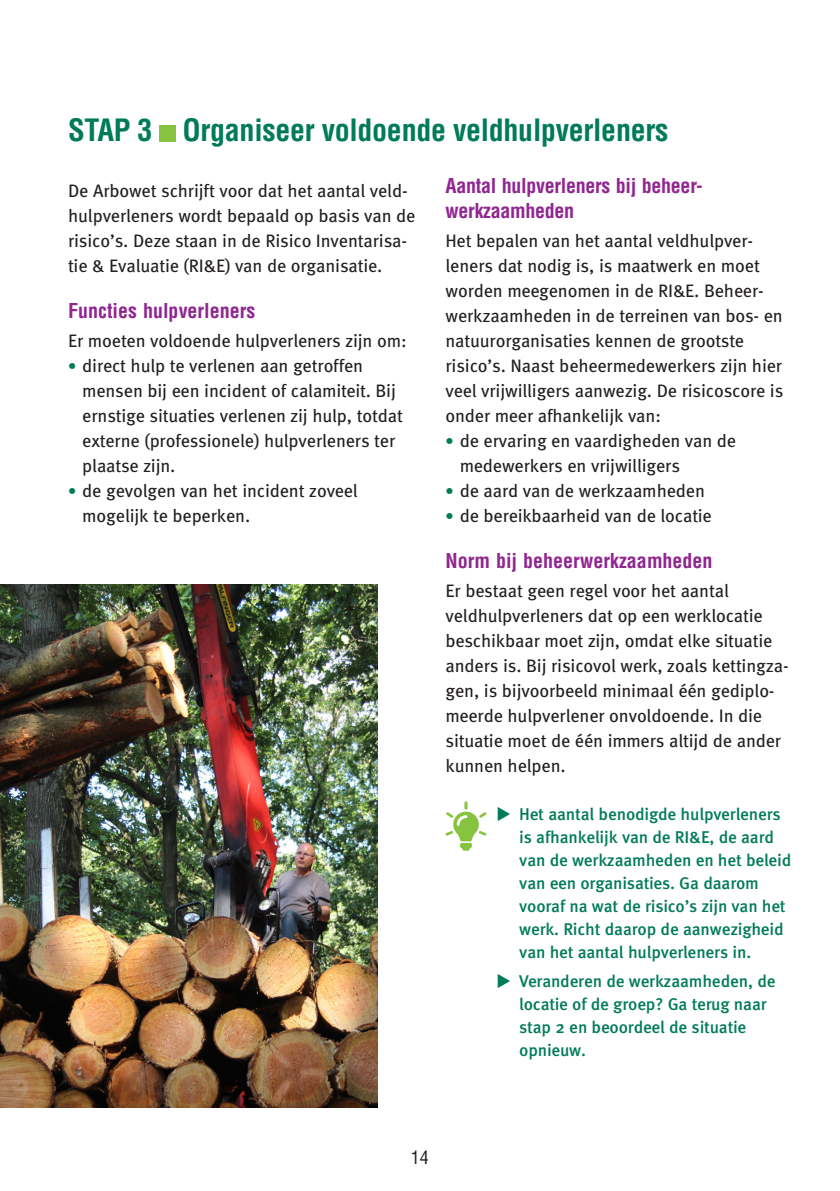
<style>
.page{position:relative;width:840px;height:1191px;background:#fff}
.page>*{position:absolute;margin:0;border:0;box-sizing:border-box;transform-origin:0 0}
.stap_in_tekst{font:700 condensed 30px "Helvetica";letter-spacing:-.01em;color:#007b58}
.tussenkop_1{font:700 condensed 20px/25px "Helvetica";color:#90268f}
.brood{font:18px/25px "FF Meta Pro";letter-spacing:-.01em;color:#231f20}
.t1{font:condensed 18px "Helvetica";color:#231f20}
.t2{font:500 17px/23px "FF Meta Pro";letter-spacing:-.01em;color:#007b58}
.s1{font-weight:700;font-size:17px;color:#007b58}
</style>
<div class="page">
<div style="left:159px;top:125px;width:16px;height:16px;background:#86c43f"></div>
<svg style="left:445px;top:801px;width:41px;height:49px"></svg>
<img style="left:0;top:584px;width:377px;height:523px">
<p class="stap_in_tekst" style="left:68px;top:112px;width:601px">STAP 3 Organiseer voldoende veldhulpverleners</p>
<p class="tussenkop_1" style="left:445px;top:173px;width:258px">Aantal hulpverleners bij beheer&shy;werkzaamheden</p>
<p class="brood" style="left:445px;top:227px;width:339px">Het bepalen van het aantal veldhulpver&shy;leners dat nodig is, is maatwerk en moet worden meegenomen in de RI&amp;E. Beheer&shy;werkzaamheden in de terreinen van bos- en natuurorganisaties kennen de grootste risico’s. Naast beheermedewerkers zijn hier veel vrijwilligers aanwezig. De risicoscore is onder meer afhankelijk van:</p>
<p class="brood" style="left:459px;top:427px;width:278px;text-indent:-14px"><span class="s1">•</span> de ervaring en vaardigheden van de medewerkers en vrijwilligers</p>
<p class="brood" style="left:445px;top:477px;width:261px"><span class="s1">•</span> de aard van de werkzaamheden</p>
<p class="brood" style="left:445px;top:502px;width:268px"><span class="s1">•</span> de bereikbaarheid van de locatie</p>
<p class="tussenkop_1" style="left:445px;top:548px;width:268px">Norm bij beheerwerkzaamheden</p>
<p class="brood" style="left:445px;top:577px;width:344px">Er bestaat geen regel voor het aantal veldhulpverleners dat op een werklocatie beschikbaar moet zijn, omdat elke situatie anders is. Bij risicovol werk, zoals kettingza&shy;gen, is bijvoorbeeld minimaal één gediplo&shy;meerde hulpverlener onvoldoende. In die situatie moet de één immers altijd de ander kunnen helpen.</p>
<p class="t2" style="left:519px;top:802px;width:273px">Het aantal benodigde hulpverleners is afhankelijk van de RI&amp;E, de aard van de werkzaamheden en het beleid van een organisaties. Ga daarom vooraf na wat de risico’s zijn van het werk. Richt daarop de aanwezigheid van het aantal hulpverleners in.</p>
<p class="t2" style="left:519px;top:968px;width:258px">Veranderen de werkzaamheden, de locatie of de groep? Ga terug naar stap 2 en beoordeel de situatie opnieuw.</p>
<p class="brood" style="left:68px;top:177px;width:349px">De Arbowet schrijft voor dat het aantal veld&shy;hulpverleners wordt bepaald op basis van de risico’s. Deze staan in de Risico Inventarisa&shy;tie &amp; Evaluatie (RI&amp;E) van de organisatie.</p>
<p class="tussenkop_1" style="left:68px;top:298px;width:189px">Functies hulpverleners</p>
<p class="brood" style="left:68px;top:327px;width:340px">Er moeten voldoende hulpverleners zijn om:</p>
<p class="brood" style="left:82px;top:352px;width:322px;text-indent:-14px"><span class="s1">•</span> direct hulp te verlenen aan getroffen mensen bij een incident of calamiteit. Bij ernstige situaties verlenen zij hulp, totdat externe (professionele) hulpverleners ter plaatse zijn.</p>
<p class="brood" style="left:82px;top:477px;width:277px;text-indent:-14px"><span class="s1">•</span> de gevolgen van het incident zoveel mogelijk te beperken.</p>
<p class="t1" style="left:411px;top:1145px;width:19px">14</p>
</div>
